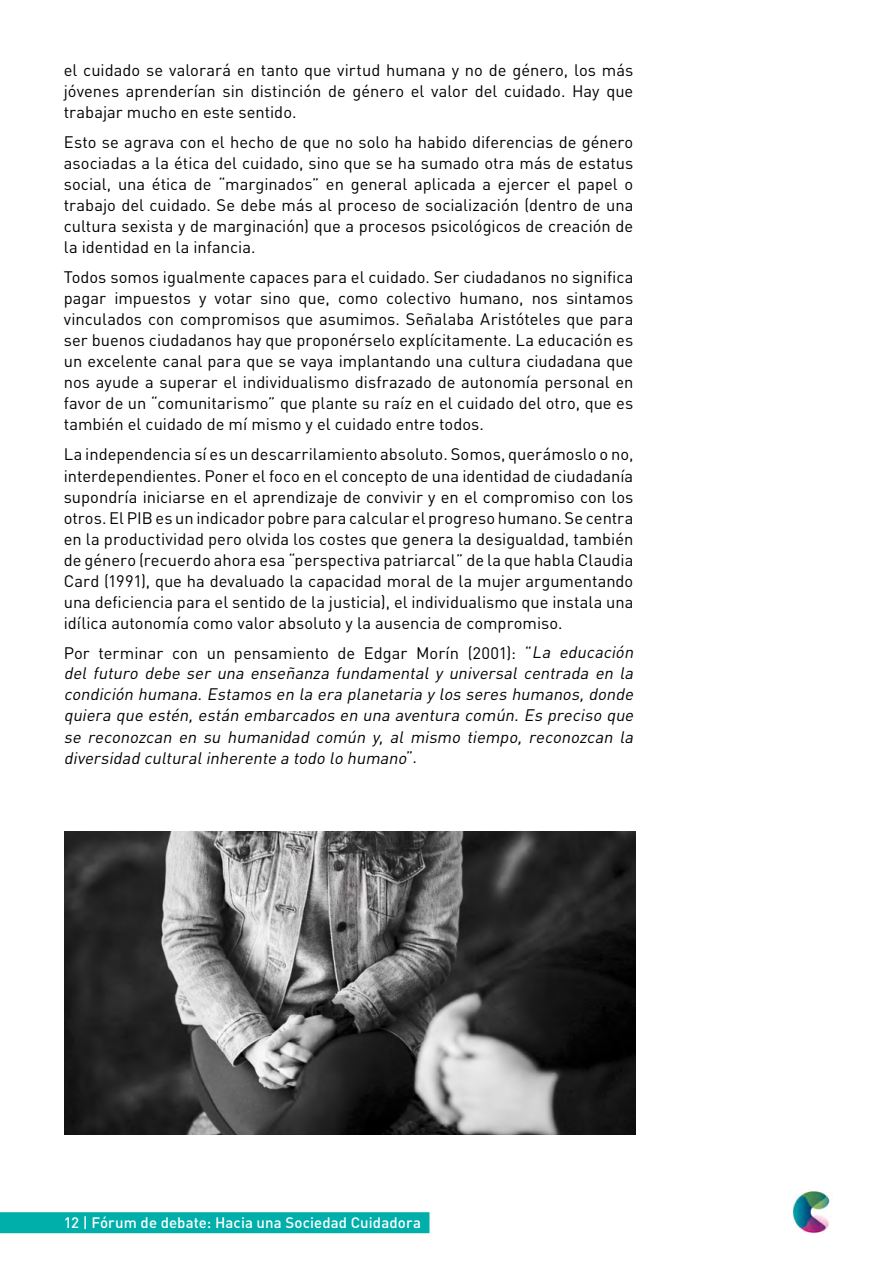
<style>
.page{position:relative;width:893px;height:1263px;background:#fff}
.page>*{position:absolute;margin:0;border:0;box-sizing:border-box;transform-origin:0 0}
.t1{font:16.5px/21px "DIN Pro";color:#000;text-align:justify}
.t2{font:italic 16.5px/21px "DIN Pro";color:#000;text-align:justify}
.t3{font:500 15px "DIN Pro";letter-spacing:.005em;color:#fff}
.s1{font-style:normal}
</style>
<div class="page">
<img style="left:793px;top:1191px;width:37px;height:42px">
<img style="left:65px;top:831px;width:571px;height:304px">
<div style="left:0;top:1212px;width:429px;height:21px;background:#00afa9"></div>
<p class="t1" style="left:64px;top:59px;width:571px">el cuidado se valorará en tanto que virtud humana y no de género, los más jóvenes aprenderían sin distinción de género el valor del cuidado. Hay que trabajar mucho en este sentido.</p>
<p class="t1" style="left:64px;top:131px;width:571px">Esto se agrava con el hecho de que no solo ha habido diferencias de género asociadas a la ética del cuidado, sino que se ha sumado otra más de estatus social, una ética de “marginados” en general aplicada a ejercer el papel o trabajo del cuidado. Se debe más al proceso de socialización (dentro de una cultura sexista y de marginación) que a procesos psicológicos de creación de la identidad en la infancia.</p>
<p class="t1" style="left:64px;top:266px;width:571px">Todos somos igualmente capaces para el cuidado. Ser ciudadanos no significa pagar impuestos y votar sino que, como colectivo humano, nos sintamos vinculados con compromisos que asumimos. Señalaba Aristóteles que para ser buenos ciudadanos hay que proponérselo explícitamente. La educación es un excelente canal para que se vaya implantando una cultura ciudadana que nos ayude a superar el individualismo disfrazado de autonomía personal en favor de un “comunitarismo” que plante su raíz en el cuidado del otro, que es también el cuidado de mí mismo y el cuidado entre todos.</p>
<p class="t1" style="left:64px;top:443px;width:571px">La independencia sí es un descarrilamiento absoluto. Somos, querámoslo o no, interdependientes. Poner el foco en el concepto de una identidad de ciudadanía supondría iniciarse en el aprendizaje de convivir y en el compromiso con los otros. El PIB es un indicador pobre para calcular el progreso humano. Se centra en la productividad pero olvida los costes que genera la desigualdad, también de género (recuerdo ahora esa “perspectiva patriarcal” de la que habla Claudia Card (1991), que ha devaluado la capacidad moral de la mujer argumentando una deficiencia para el sentido de la justicia), el individualismo que instala una idílica autonomía como valor absoluto y la ausencia de compromiso.</p>
<p class="t2" style="left:64px;top:641px;width:575px"><span class="s1">Por terminar con un pensamiento de Edgar Morín (2001): “</span>La educación del futuro debe ser una enseñanza fundamental y universal centrada en la condición humana.Estamos en la era planetaria y los seres humanos,donde quiera que estén, están embarcados en una aventura común. Es preciso que se reconozcan en su humanidad común y, al mismo tiempo, reconozcan la diversidad culturalinherente a todo lo humano<span class="s1">” .</span></p>
<p class="t3" style="left:64px;top:1212px;width:359px">12 | Fórum de debate: Hacia una Sociedad Cuidadora</p>
</div>
